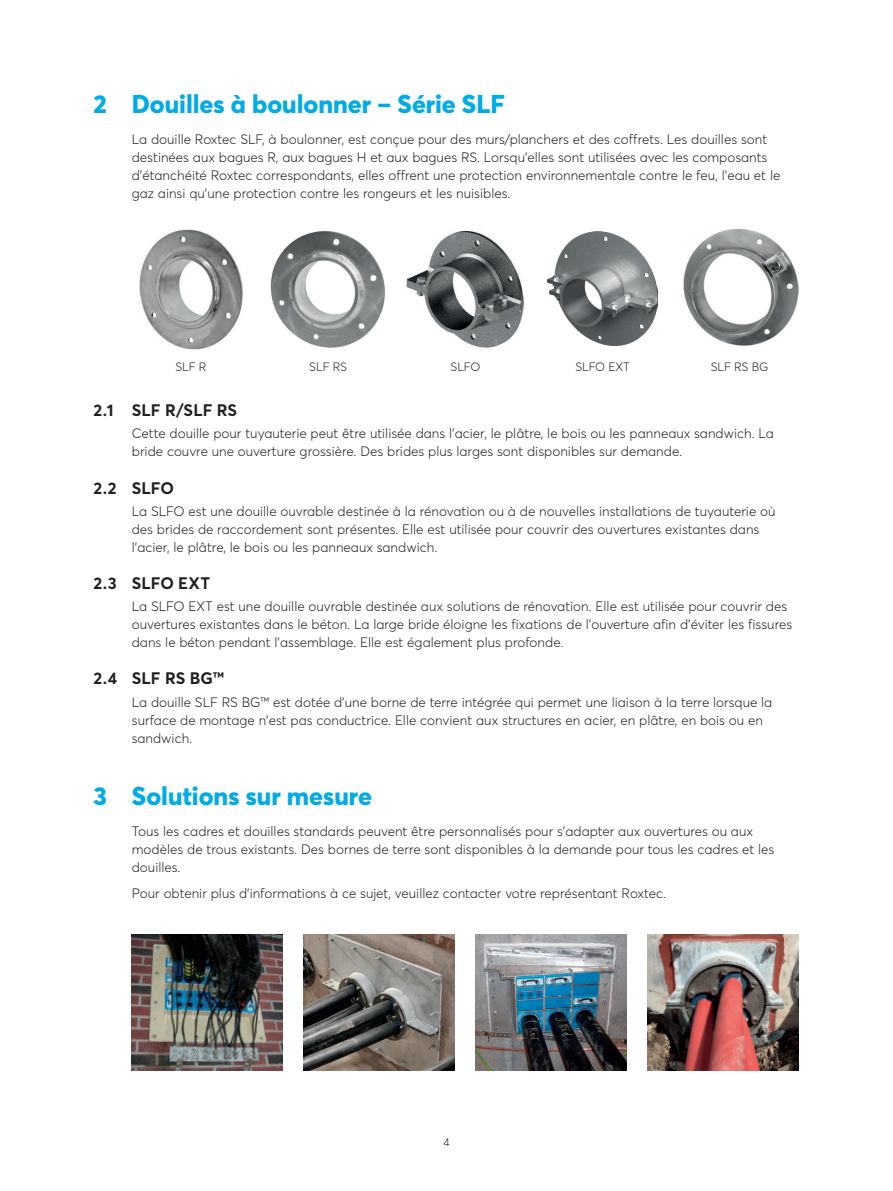
<style>
.page{position:relative;width:893px;height:1191px;background:#fff}
.page>*{position:absolute;margin:0;border:0;box-sizing:border-box;transform-origin:0 0}
.t1{font:800 25.5px "Averta";color:#00abe7}
.t2{font:700 16.5px "Averta";color:#231f20}
.t3{font:300 13.5px/18px "Averta";color:#231f20}
.t4{font:300 12px "Averta";letter-spacing:-.005em;color:#231f20}
.t5{font:300 11.25px "Averta";color:#231f20}
</style>
<div class="page">
<img style="left:139px;top:229px;width:104px;height:121px">
<img style="left:548px;top:231px;width:110px;height:115px">
<img style="left:270px;top:231px;width:116px;height:117px">
<img style="left:406px;top:230px;width:117px;height:118px">
<img style="left:683px;top:228px;width:116px;height:117px">
<img style="left:132px;top:934px;width:150px;height:136px">
<img style="left:304px;top:934px;width:150px;height:136px">
<img style="left:476px;top:934px;width:150px;height:136px">
<img style="left:648px;top:934px;width:151px;height:136px">
<h1 class="t1" style="left:94px;top:88px;width:413px">2 Douilles à boulonner – Série SLF</h1>
<p class="t3" style="left:132px;top:130px;width:650px">La douille Roxtec SLF, à boulonner, est conçue pour des murs/planchers et des coffrets. Les douilles sont destinées aux bagues R, aux bagues H et aux bagues RS. Lorsqu'elles sont utilisées avec les composants d'étanchéité Roxtec correspondants, elles offrent une protection environnementale contre le feu, l'eau et le gaz ainsi qu'une protection contre les rongeurs et les nuisibles.</p>
<p class="t4" style="left:175px;top:359px;width:33px">SLF R</p>
<p class="t4" style="left:309px;top:359px;width:39px">SLF RS</p>
<p class="t4" style="left:450px;top:359px;width:31px">SLFO</p>
<p class="t4" style="left:575px;top:359px;width:56px">SLFO EXT</p>
<p class="t4" style="left:711px;top:359px;width:59px">SLF RS BG</p>
<p class="t2" style="left:94px;top:400px;width:145px">2.1 SLF R/SLF RS</p>
<p class="t3" style="left:132px;top:424px;width:644px">Cette douille pour tuyauterie peut être utilisée dans l'acier, le plâtre, le bois ou les panneaux sandwich. La bride couvre une ouverture grossière. Des brides plus larges sont disponibles sur demande.</p>
<p class="t2" style="left:94px;top:477px;width:82px">2.2 SLFO</p>
<p class="t3" style="left:132px;top:502px;width:645px">La SLFO est une douille ouvrable destinée à la rénovation ou à de nouvelles installations de tuyauterie où des brides de raccordement sont présentes. Elle est utilisée pour couvrir des ouvertures existantes dans l'acier, le plâtre, le bois ou les panneaux sandwich.</p>
<p class="t2" style="left:94px;top:572px;width:118px">2.3 SLFO EXT</p>
<p class="t3" style="left:132px;top:597px;width:662px">La SLFO EXT est une douille ouvrable destinée aux solutions de rénovation. Elle est utilisée pour couvrir des ouvertures existantes dans le béton. La large bride éloigne les fixations de l'ouverture afin d'éviter les fissures dans le béton pendant l'assemblage. Elle est également plus profonde.</p>
<p class="t2" style="left:94px;top:668px;width:132px">2.4 SLF RS BG™</p>
<p class="t3" style="left:132px;top:693px;width:642px">La douille SLF RS BG™ est dotée d'une borne de terre intégrée qui permet une liaison à la terre lorsque la surface de montage n'est pas conductrice. Elle convient aux structures en acier, en plâtre, en bois ou en sandwich.</p>
<h1 class="t1" style="left:94px;top:780px;width:280px">3 Solutions sur mesure</h1>
<p class="t3" style="left:132px;top:822px;width:644px">Tous les cadres et douilles standards peuvent être personnalisés pour s'adapter aux ouvertures ou aux modèles de trous existants. Des bornes de terre sont disponibles à la demande pour tous les cadres et les douilles.</p>
<p class="t3" style="left:132px;top:884px;width:536px">Pour obtenir plus d'informations à ce sujet, veuillez contacter votre représentant Roxtec.</p>
<p class="t5" style="left:443px;top:1134px;width:8px">4</p>
</div>
